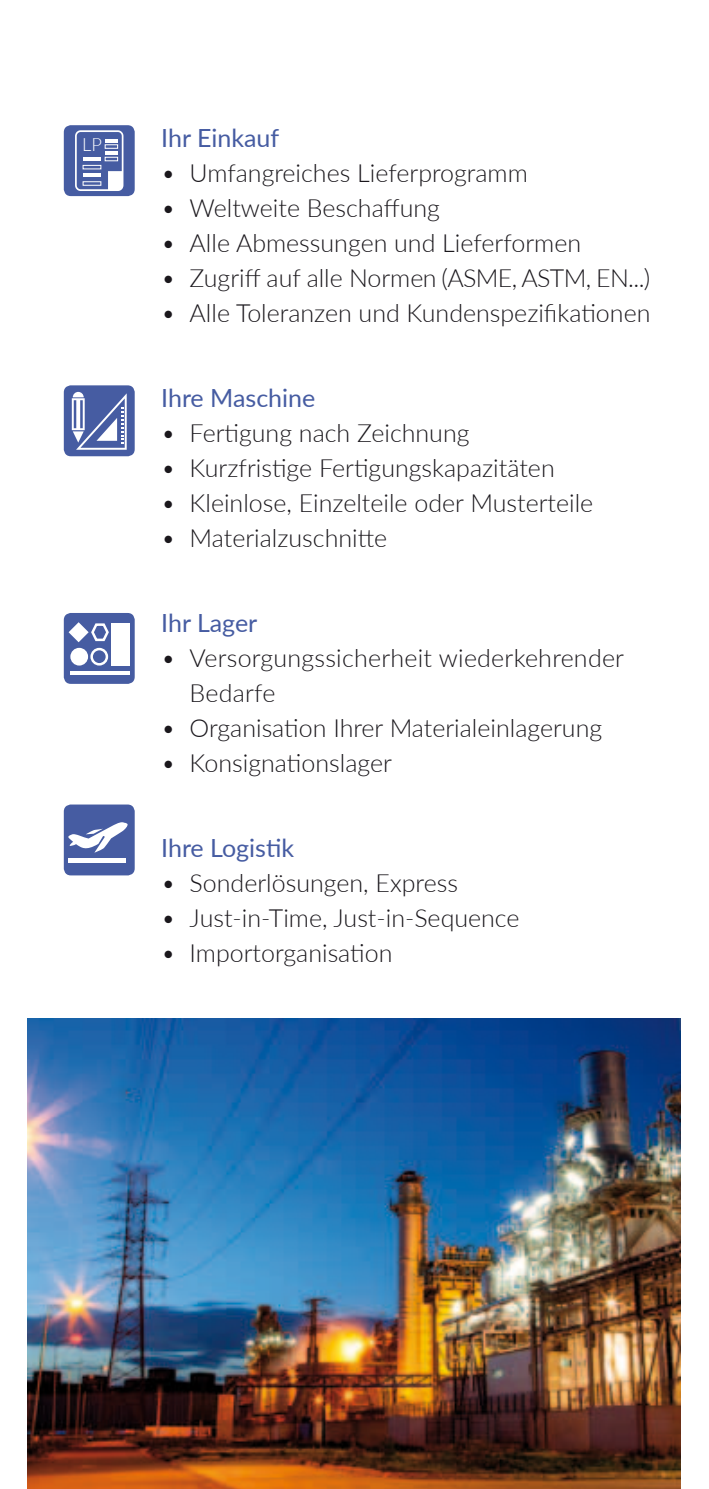
<style>
.page{position:relative;width:709px;height:1489px;background:#fff}
.page>*{position:absolute;margin:0;border:0;box-sizing:border-box;transform-origin:0 0}
.t1{font:300 25px/35px "Lato";color:#1a171c}
.t2{font:25px "Lato";color:#465ca2}
.t3{font:300 18.25px "Lato";color:#fff}
</style>
<div class="page">
<img style="left:28px;top:1018px;width:652px;height:470px">
<div style="left:64px;top:385px;width:71px;height:71px;background:#465ca2;border-radius:7px"></div>
<svg style="left:72px;top:392px;width:55px;height:58px"></svg>
<div style="left:64px;top:613px;width:71px;height:71px;background:#465ca2;border-radius:7px"></div>
<svg style="left:70px;top:671px;width:60px;height:3px"></svg>
<div style="left:70px;top:647px;width:18px;height:18px;background:#fff;border-radius:50%"></div>
<div style="left:90px;top:647px;width:18px;height:18px;border:2px solid #fff;border-radius:50%"></div>
<div style="left:111px;top:623px;width:19px;height:42px;background:#fff"></div>
<svg style="left:69px;top:622px;width:40px;height:20px"></svg>
<div style="left:64px;top:125px;width:71px;height:71px;background:#465ca2;border-radius:7px"></div>
<svg style="left:75px;top:130px;width:48px;height:61px"></svg>
<div style="left:105px;top:157px;width:13px;height:4px;border:1px solid #fff"></div>
<hr style="left:83px;top:158px;width:18px;height:3px;background:#fff">
<div style="left:83px;top:165px;width:18px;height:4px;border:1px solid #fff"></div>
<hr style="left:83px;top:173px;width:18px;height:4px;background:#fff">
<div style="left:83px;top:181px;width:18px;height:5px;border:1px solid #fff"></div>
<div style="left:64px;top:804px;width:71px;height:71px;background:#465ca2;border-radius:7px"></div>
<svg style="left:68px;top:822px;width:60px;height:30px"></svg>
<div style="left:69px;top:858px;width:57px;height:5px;background:#fff"></div>
<p class="t3" style="left:82px;top:131px;width:21px">LP</p>
<p class="t2" style="left:161px;top:120px;width:119px">Ihr Einkauf</p>
<p class="t1" style="left:161px;top:154px;width:368px">• Umfangreiches Lieferprogramm</p>
<p class="t1" style="left:161px;top:189px;width:280px">• Weltweite Beschaffung</p>
<p class="t1" style="left:161px;top:224px;width:421px">• Alle Abmessungen und Lieferformen</p>
<p class="t1" style="left:161px;top:259px;width:490px">• Zugriff auf alle Normen (ASME, ASTM, EN...)</p>
<p class="t1" style="left:161px;top:294px;width:490px">• Alle Toleranzen und Kundenspezifikationen</p>
<p class="t2" style="left:161px;top:380px;width:156px">Ihre Maschine</p>
<p class="t1" style="left:161px;top:414px;width:310px">• Fertigung nach Zeichnung</p>
<p class="t1" style="left:161px;top:449px;width:395px">• Kurzfristige Fertigungskapazitäten</p>
<p class="t1" style="left:161px;top:484px;width:433px">• Kleinlose, Einzelteile oder Musterteile</p>
<p class="t1" style="left:161px;top:519px;width:227px">• Materialzuschnitte</p>
<p class="t2" style="left:161px;top:605px;width:98px">Ihr Lager</p>
<p class="t1" style="left:190px;top:639px;width:436px;text-indent:-28px">• Versorgungssicherheit wiederkehrender<br>Bedarfe</p>
<p class="t1" style="left:161px;top:709px;width:442px">• Organisation Ihrer Materialeinlagerung</p>
<p class="t1" style="left:161px;top:744px;width:232px">• Konsignationslager</p>
<p class="t2" style="left:161px;top:830px;width:134px">Ihre Logistik</p>
<p class="t1" style="left:161px;top:864px;width:298px">• Sonderlösungen, Express</p>
<p class="t1" style="left:161px;top:899px;width:360px">• Just-in-Time, Just-in-Sequence</p>
<p class="t1" style="left:161px;top:934px;width:233px">• Importorganisation</p>
</div>
